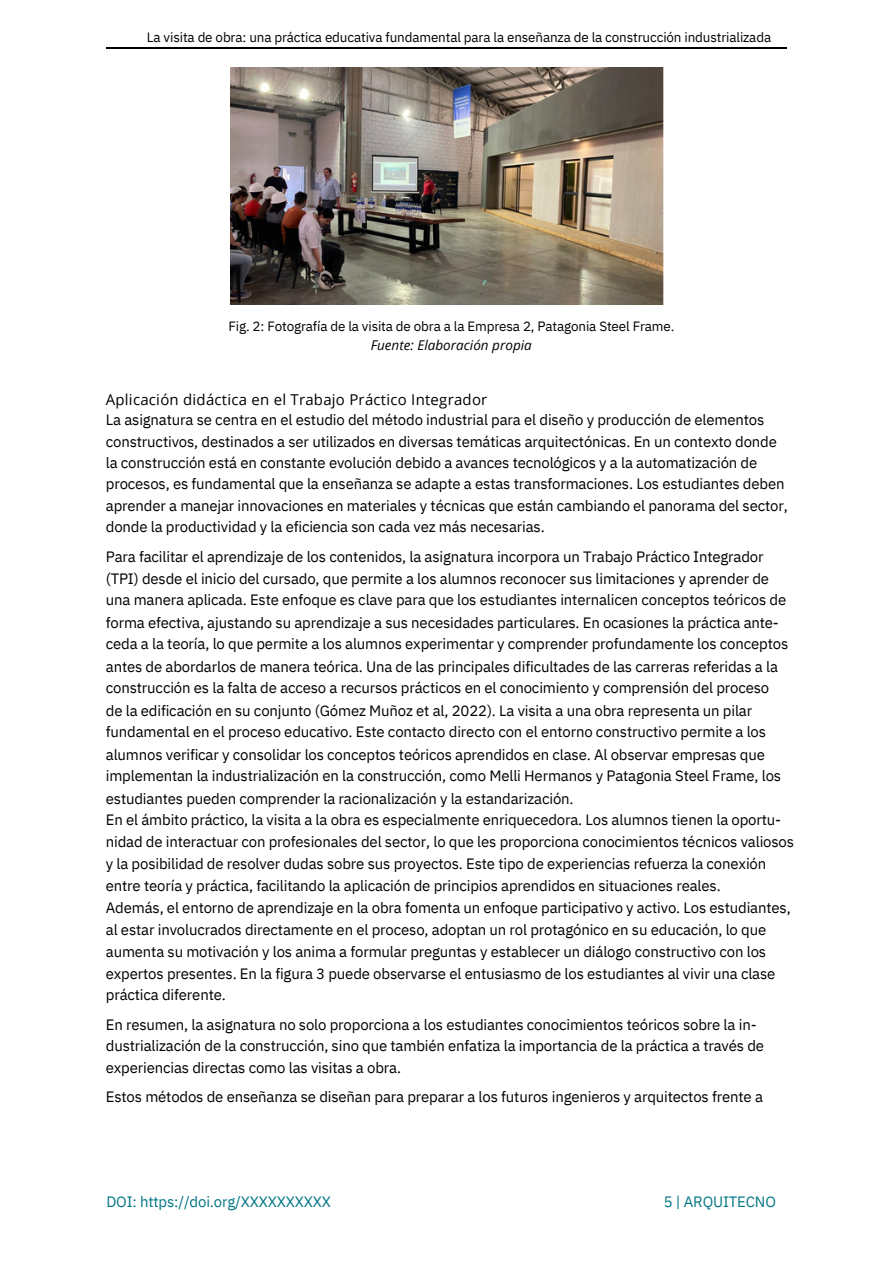
<style>
.page{position:relative;width:894px;height:1264px;background:#fff}
.page>*{position:absolute;margin:0;border:0;box-sizing:border-box;transform-origin:0 0}
.t1{font:15px/21.3px "IBM Plex Sans";letter-spacing:-.01em;color:#000}
.t2{font:15px "Open Sans";letter-spacing:.015em;color:#000}
.t3{font:15px "IBM Plex Sans";letter-spacing:-.01em;color:#007684}
.t4{font:13.5px "IBM Plex Sans";letter-spacing:-.01em;color:#000}
.t5{font:italic 13.5px "Open Sans";letter-spacing:.005em;color:#000}
</style>
<div class="page">
<hr style="left:106px;top:48px;width:681px;height:1px;background:#000">
<img style="left:230px;top:67px;width:432px;height:237px">
<p class="t4" style="left:147px;top:28px;width:625px">La visita de obra: una práctica educativa fundamental para la enseñanza de la construcción industrializada</p>
<p class="t4" style="left:228px;top:317px;width:447px">Fig. 2: Fotografía de la visita de obra a la Empresa 2, Patagonia Steel Frame.</p>
<p class="t5" style="left:370px;top:336px;width:162px">Fuente: Elaboración propia</p>
<p class="t2" style="left:106px;top:389px;width:383px">Aplicación didáctica en el Trabajo Práctico Integrador</p>
<p class="t1" style="left:106px;top:409px;width:683px">La asignatura se centra en el estudio del método industrial para el diseño y producción de elementos constructivos, destinados a ser utilizados en diversas temáticas arquitectónicas. En un contexto donde la construcción está en constante evolución debido a avances tecnológicos y a la automatización de procesos, es fundamental que la enseñanza se adapte a estas transformaciones. Los estudiantes deben aprender a manejar innovaciones en materiales y técnicas que están cambiando el panorama del sector, donde la productividad y la eficiencia son cada vez más necesarias.</p>
<p class="t1" style="left:106px;top:545px;width:659px">Para facilitar el aprendizaje de los contenidos, la asignatura incorpora un Trabajo Práctico Integrador</p>
<p class="t1" style="left:106px;top:567px;width:664px">(TPI) desde el inicio del cursado, que permite a los alumnos reconocer sus limitaciones y aprender de</p>
<p class="t1" style="left:106px;top:589px;width:681px">una manera aplicada. Este enfoque es clave para que los estudiantes internalicen conceptos teóricos de</p>
<p class="t1" style="left:106px;top:611px;width:674px">forma efectiva, ajustando su aprendizaje a sus necesidades particulares. En ocasiones la práctica ante-</p>
<p class="t1" style="left:106px;top:633px;width:683px">ceda a la teoría, lo que permite a los alumnos experimentar y comprender profundamente los conceptos</p>
<p class="t1" style="left:106px;top:655px;width:673px">antes de abordarlos de manera teórica. Una de las principales dificultades de las carreras referidas a la</p>
<p class="t1" style="left:106px;top:677px;width:664px">construcción es la falta de acceso a recursos prácticos en el conocimiento y comprensión del proceso</p>
<p class="t1" style="left:106px;top:699px;width:647px">de la edificación en su conjunto (Gómez Muñoz et al, 2022). La visita a una obra representa un pilar</p>
<p class="t1" style="left:106px;top:720px;width:661px">fundamental en el proceso educativo. Este contacto directo con el entorno constructivo permite a los</p>
<p class="t1" style="left:106px;top:743px;width:660px">alumnos verificar y consolidar los conceptos teóricos aprendidos en clase. Al observar empresas que</p>
<p class="t1" style="left:106px;top:764px;width:676px">implementan la industrialización en la construcción, como Melli Hermanos y Patagonia Steel Frame, los</p>
<p class="t1" style="left:106px;top:787px;width:469px">estudiantes pueden comprender la racionalización y la estandarización.</p>
<p class="t1" style="left:106px;top:808px;width:676px">En el ámbito práctico, la visita a la obra es especialmente enriquecedora. Los alumnos tienen la oportu-</p>
<p class="t1" style="left:106px;top:831px;width:689px">nidad de interactuar con profesionales del sector, lo que les proporciona conocimientos técnicos valiosos</p>
<p class="t1" style="left:106px;top:852px;width:661px">y la posibilidad de resolver dudas sobre sus proyectos. Este tipo de experiencias refuerza la conexión</p>
<p class="t1" style="left:106px;top:875px;width:616px">entre teoría y práctica, facilitando la aplicación de principios aprendidos en situaciones reales.</p>
<p class="t1" style="left:106px;top:896px;width:686px">Además, el entorno de aprendizaje en la obra fomenta un enfoque participativo y activo. Los estudiantes,</p>
<p class="t1" style="left:106px;top:918px;width:661px">al estar involucrados directamente en el proceso, adoptan un rol protagónico en su educación, lo que</p>
<p class="t1" style="left:106px;top:940px;width:661px">aumenta su motivación y los anima a formular preguntas y establecer un diálogo constructivo con los</p>
<p class="t1" style="left:106px;top:962px;width:671px">expertos presentes. En la figura 3 puede observarse el entusiasmo de los estudiantes al vivir una clase</p>
<p class="t1" style="left:106px;top:984px;width:121px">práctica diferente.</p>
<p class="t1" style="left:106px;top:1013px;width:659px">En resumen, la asignatura no solo proporciona a los estudiantes conocimientos teóricos sobre la in&shy;dustrialización de la construcción, sino que también enfatiza la importancia de la práctica a través de experiencias directas como las visitas a obra.</p>
<p class="t1" style="left:106px;top:1085px;width:658px">Estos métodos de enseñanza se diseñan para preparar a los futuros ingenieros y arquitectos frente a</p>
<p class="t3" style="left:106px;top:1191px;width:226px">DOI: https://doi.org/XXXXXXXXXX</p>
<p class="t3" style="left:663px;top:1191px;width:114px">5 | ARQUITECNO</p>
</div>
